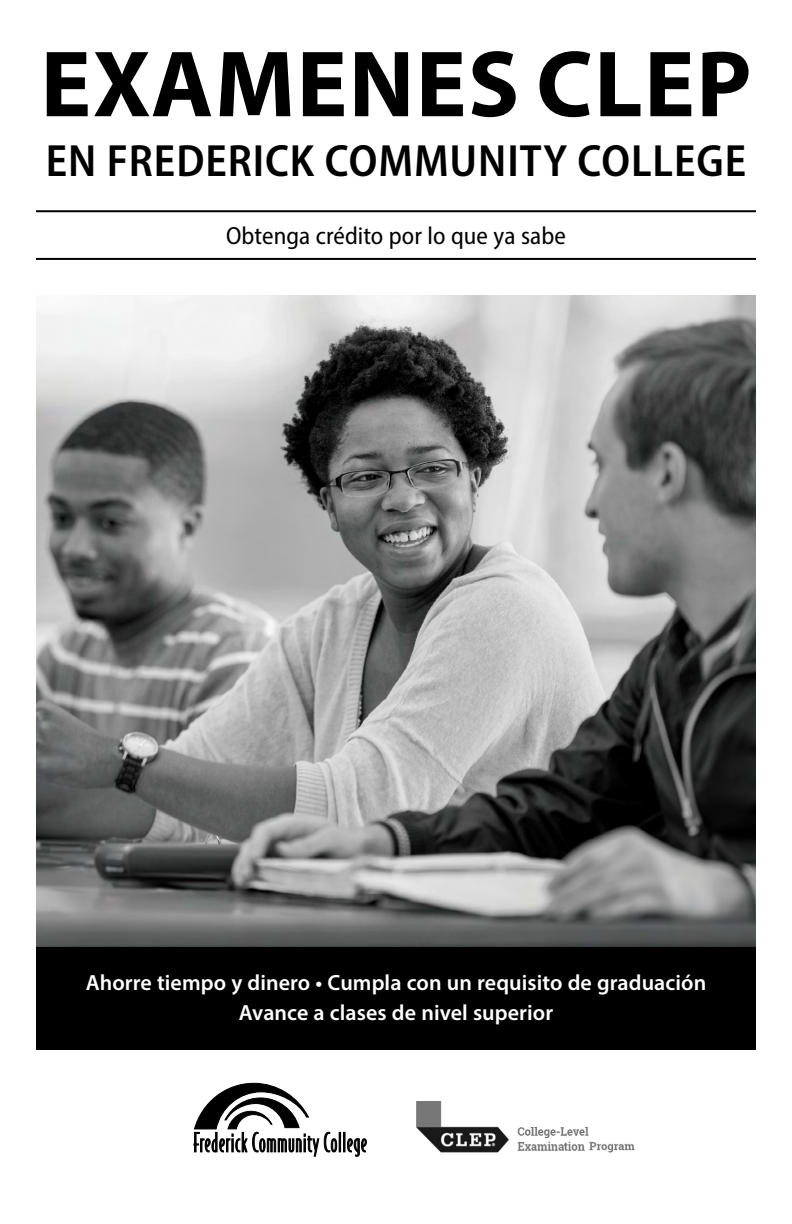
<style>
.page{position:relative;width:792px;height:1224px;background:#fff}
.page>*{position:absolute;margin:0;border:0;box-sizing:border-box;transform-origin:0 0}
.t1{font:700 95px "Myriad Pro";letter-spacing:.015em;color:#000}
.t2{font:600 semi-condensed 45.4px "Myriad Pro";letter-spacing:.02em;color:#000}
.t3{font:semi-condensed 25px "Myriad Pro";letter-spacing:.005em;color:#000}
.t4{font:600 22px/30px "Myriad Pro";letter-spacing:.005em;color:#fff;text-align:center}
</style>
<div class="page">
<svg style="left:193px;top:1083px;width:142px;height:74px"></svg>
<div style="left:331px;top:1138px;width:6px;height:14px;border:1px solid #000;border-radius:50%"></div>
<div style="left:332px;top:1139px;width:4px;height:12px;border:1px solid #000;border-radius:50%"></div>
<div style="left:339px;top:1132px;width:2px;height:20px;border:1px solid #000"></div>
<div style="left:343px;top:1132px;width:2px;height:20px;border:1px solid #000"></div>
<svg style="left:344px;top:1132px;width:23px;height:25px"></svg>
<img style="left:416px;top:1102px;width:93px;height:51px">
<img style="left:517px;top:1142px;width:68px;height:8px">
<img style="left:589px;top:1142px;width:46px;height:11px">
<img style="left:517px;top:1127px;width:71px;height:11px">
<img style="left:36px;top:295px;width:720px;height:652px">
<hr style="left:36px;top:210px;width:720px;height:2px;background:#000">
<hr style="left:36px;top:258px;width:720px;height:2px;background:#000">
<div style="left:36px;top:947px;width:720px;height:103px;background:#000"></div>
<h1 class="t1" style="left:41px;top:22px;width:712px">EXAMENES CLEP</h1>
<h2 class="t2" style="left:46px;top:132px;width:702px">EN FREDERICK COMMUNITY COLLEGE</h2>
<p class="t3" style="left:226px;top:220px;width:341px">Obtenga crédito por lo que ya sabe</p>
<p class="t4" style="left:86px;top:967px;width:622px">Ahorre tiempo y dinero • Cumpla con un requisito de graduación<br>Avance a clases de nivel superior</p>
</div>
